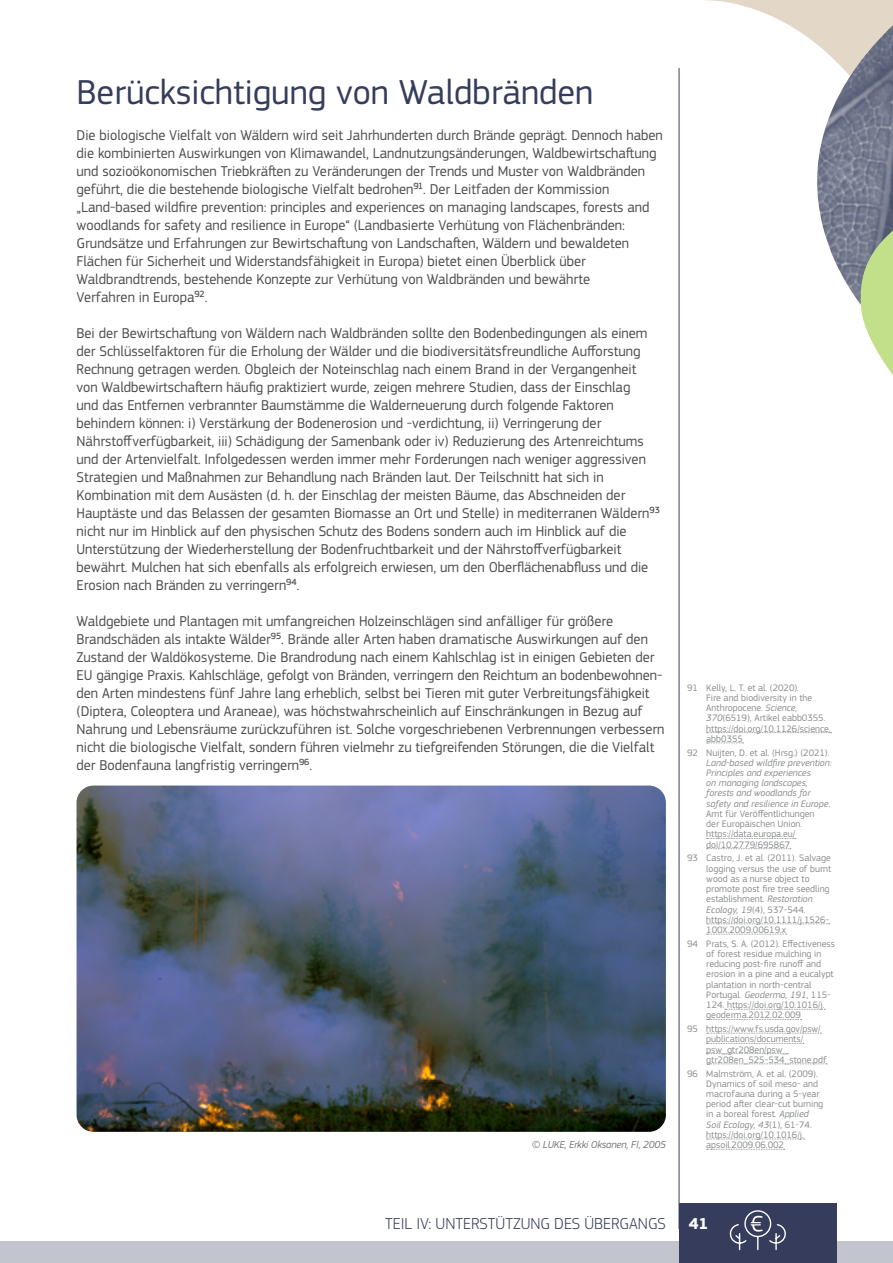
<style>
.page{position:relative;width:893px;height:1263px;background:#fff}
.page>*{position:absolute;margin:0;border:0;box-sizing:border-box;transform-origin:0 0}
.t1{font:36px "EC Square Sans Pro";color:#363d5c}
.t2{font:300 16.5px "EC Square Sans Pro";color:#363d5c}
.t3{font:700 16.5px "EC Square Sans Pro";color:#fff}
.t4{font:14.85px/18px "EC Square Sans Pro";color:#4d4d4f}
.t5{font:italic 10.5px "EC Square Sans Pro";letter-spacing:-.02em;color:#77787b}
.t6{font:9.75px/10.2px "EC Square Sans Pro";color:#8a8c8e}
.t7{font:italic 9.75px/10.2px "EC Square Sans Pro";color:#8a8c8e}
.s1{font-style:italic}
.s2{font-style:normal}
</style>
<div class="page">
<div style="left:0;top:1242px;width:893px;height:21px;background:#c3c5ce"></div>
<div style="left:679px;top:1203px;width:157px;height:60px;background:#363d5c"></div>
<svg style="left:729px;top:1210px;width:57px;height:41px"></svg>
<hr style="left:679px;top:68px;width:1px;height:1161px;background:#363d5c">
<svg style="left:707px;top:732px;width:124px;height:1px"></svg>
<svg style="left:707px;top:742px;width:36px;height:1px"></svg>
<svg style="left:707px;top:838px;width:89px;height:1px"></svg>
<svg style="left:707px;top:848px;width:84px;height:1px"></svg>
<svg style="left:707px;top:923px;width:123px;height:1px"></svg>
<svg style="left:707px;top:934px;width:80px;height:1px"></svg>
<svg style="left:725px;top:1009px;width:100px;height:1px"></svg>
<svg style="left:707px;top:1019px;width:95px;height:1px"></svg>
<svg style="left:707px;top:1033px;width:114px;height:1px"></svg>
<svg style="left:707px;top:1043px;width:97px;height:1px"></svg>
<svg style="left:707px;top:1053px;width:81px;height:1px"></svg>
<svg style="left:707px;top:1063px;width:120px;height:1px"></svg>
<svg style="left:707px;top:1138px;width:98px;height:1px"></svg>
<svg style="left:707px;top:1149px;width:78px;height:1px"></svg>
<svg style="left:678px;top:0;width:215px;height:242px"></svg>
<img style="left:740px;top:25px;width:153px;height:273px">
<svg style="left:856px;top:114px;width:37px;height:261px;background:#9fab9b"></svg>
<img style="left:77px;top:785px;width:589px;height:347px">
<h1 class="t1" style="left:77px;top:71px;width:518px">Berücksichtigung von Waldbränden</h1>
<p class="t4" style="left:77px;top:126px;width:588px">Die biologische Vielfalt von Wäldern wird seit Jahrhunderten durch Brände geprägt. Dennoch haben die kombinierten Auswirkungen von Klimawandel, Landnutzungsänderungen, Waldbewirtschaftung und sozioökonomischen Triebkräften zu Veränderungen der Trends und Muster von Waldbränden geführt, die die bestehende biologische Vielfalt bedrohen91. Der Leitfaden der Kommission „Land-based wildfire prevention: principles and experiences on managing landscapes, forests and woodlands for safety and resilience in Europe“ (Landbasierte Verhütung von Flächenbränden:<br>Grundsätze und Erfahrungen zur Bewirtschaftung von Landschaften, Wäldern und bewaldeten Flächen für Sicherheit und Widerstandsfähigkeit in Europa) bietet einen Überblick über Waldbrandtrends, bestehende Konzepte zur Verhütung von Waldbränden und bewährte<br>Verfahren in Europa92.</p>
<p class="t4" style="left:77px;top:324px;width:585px">Bei der Bewirtschaftung von Wäldern nach Waldbränden sollte den Bodenbedingungen als einem der Schlüsselfaktoren für die Erholung der Wälder und die biodiversitätsfreundliche Aufforstung Rechnung getragen werden. Obgleich der Noteinschlag nach einem Brand in der Vergangenheit von Waldbewirtschaftern häufig praktiziert wurde, zeigen mehrere Studien, dass der Einschlag<br>und das Entfernen verbrannter Baumstämme die Walderneuerung durch folgende Faktoren behindern können: i) Verstärkung der Bodenerosion und -verdichtung, ii) Verringerung der Nährstoffverfügbarkeit, iii) Schädigung der Samenbank oder iv) Reduzierung des Artenreichtums und der Artenvielfalt. Infolgedessen werden immer mehr Forderungen nach weniger aggressiven Strategien und Maßnahmen zur Behandlung nach Bränden laut. Der Teilschnitt hat sich in Kombination mit dem Ausästen (d. h. der Einschlag der meisten Bäume, das Abschneiden der Hauptäste und das Belassen der gesamten Biomasse an Ort und Stelle) in mediterranen Wäldern93 nicht nur im Hinblick auf den physischen Schutz des Bodens sondern auch im Hinblick auf die Unterstützung der Wiederherstellung der Bodenfruchtbarkeit und der Nährstoffverfügbarkeit bewährt. Mulchen hat sich ebenfalls als erfolgreich erwiesen, um den Oberflächenabfluss und die Erosion nach Bränden zu verringern94.</p>
<p class="t4" style="left:77px;top:612px;width:589px">Waldgebiete und Plantagen mit umfangreichen Holzeinschlägen sind anfälliger für größere Brandschäden als intakte Wälder95. Brände aller Arten haben dramatische Auswirkungen auf den Zustand der Waldökosysteme. Die Brandrodung nach einem Kahlschlag ist in einigen Gebieten der EU gängige Praxis. Kahlschläge, gefolgt von Bränden, verringern den Reichtum an bodenbewohnen&shy;den Arten mindestens fünf Jahre lang erheblich, selbst bei Tieren mit guter Verbreitungsfähigkeit (Diptera, Coleoptera und Araneae), was höchstwahrscheinlich auf Einschränkungen in Bezug auf Nahrung und Lebensräume zurückzuführen ist. Solche vorgeschriebenen Verbrennungen verbessern nicht die biologische Vielfalt, sondern führen vielmehr zu tiefgreifenden Störungen, die die Vielfalt der Bodenfauna langfristig verringern96.</p>
<p class="t6" style="left:706px;top:682px;width:126px;text-indent:-19px">91 Kelly, L. T. et al. (2020).<br>Fire and biodiversity in the<br>Anthropocene. <span class="s1">Science,<br>370</span>(6519), Artikel eabb0355. https://doi.org/10.1126/science. abb0355</p>
<p class="t6" style="left:687px;top:747px;width:144px">92 Nuijten, D. et al. (Hrsg.) (2021).</p>
<p class="t7" style="left:706px;top:757px;width:127px">Land-based wildfire prevention:<br>Principles and experiences<br>on managing landscapes, forests and woodlands for safety and resilience in Europe<span class="s2">.<br>Amt für Veröffentlichungen<br>der Europäischen Union. https://data.europa.eu/ doi/10.2779/695867</span></p>
<p class="t6" style="left:706px;top:853px;width:126px;text-indent:-19px">93 Castro, J. et al. (2011). Salvage logging versus the use of burnt wood as a nurse object to promote post fire tree seedling establishment. <span class="s1">Restoration<br>Ecology, 19</span>(4), 537-544. https://doi.org/10.1111/j.1526-<br>100X.2009.00619.x</p>
<p class="t6" style="left:706px;top:938px;width:130px;text-indent:-19px">94 Prats, S. A. (2012). Effectiveness of forest residue mulching in reducing post-fire runoff and erosion in a pine and a eucalypt plantation in north-central<br>Portugal. <span class="s1">Geoderma, 191</span>, 115-<br>124. https://doi.org/10.1016/j. geoderma.2012.02.009</p>
<p class="t6" style="left:706px;top:1024px;width:122px;text-indent:-19px">95 https://www.fs.usda.gov/psw/ publications/documents/ psw_gtr208en/psw_ gtr208en_525-534_stone.pdf</p>
<p class="t6" style="left:706px;top:1068px;width:118px;text-indent:-19px">96 Malmström, A. et al. (2009).<br>Dynamics of soil meso- and macrofauna during a 5-year period after clear-cut burning in a boreal forest. <span class="s1">Applied<br>Soil Ecology, 43</span>(1), 61-74. https://doi.org/10.1016/j.</p>
<p class="t5" style="left:532px;top:1138px;width:135px">© LUKE, Erkki Oksanen, FI, 2005</p>
<p class="t6" style="left:706px;top:1140px;width:79px">apsoil.2009.06.002</p>
<p class="t2" style="left:385px;top:1214px;width:282px">TEIL IV: UNTERSTÜTZUNG DES ÜBERGANGS</p>
<p class="t3" style="left:689px;top:1213px;width:21px">41</p>
</div>
